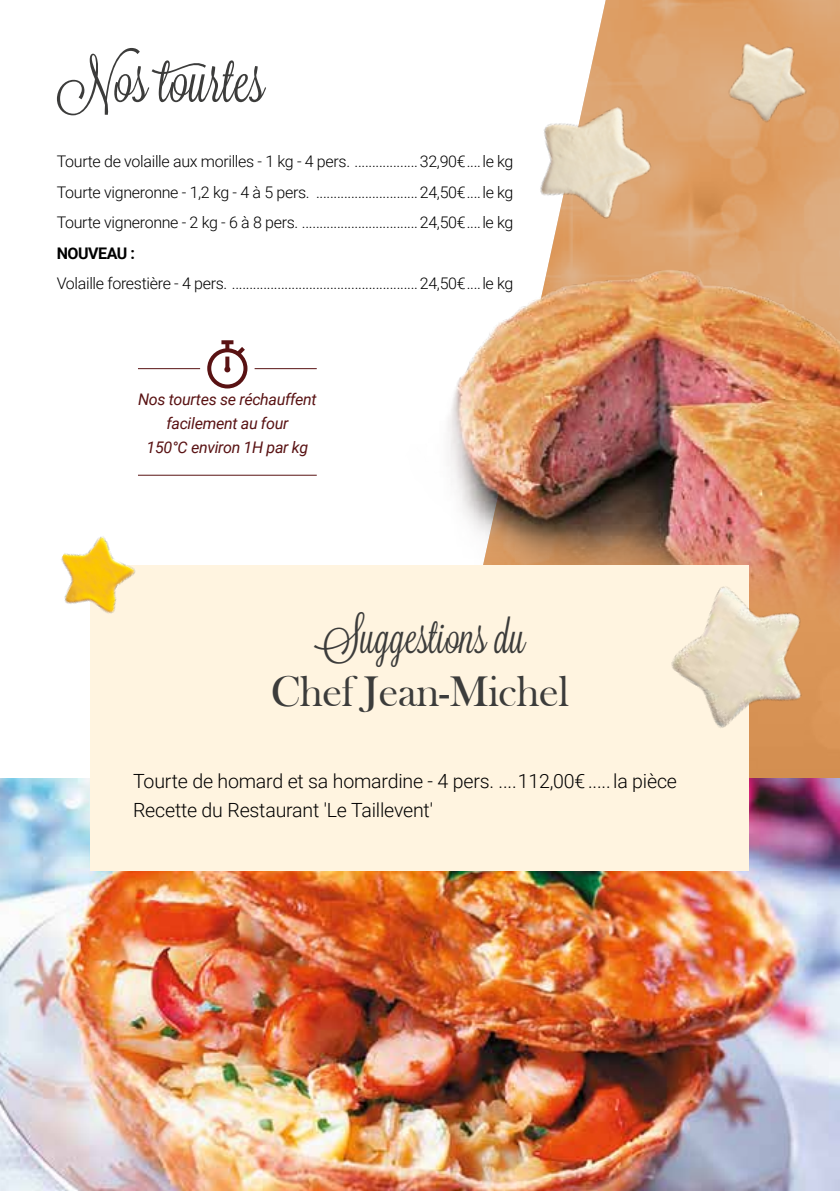
<style>
.page{position:relative;width:840px;height:1191px;background:#fff}
.page>*{position:absolute;margin:0;border:0;box-sizing:border-box;transform-origin:0 0}
.t1{font:60px "Lavanderia";color:#3c3c3b}
.t2{font:46.4px "Lavanderia";color:#3c3c3b}
.t3{font:44px "Bask Old Face";letter-spacing:-.01em;color:#3c3c3b}
.t4{font:300 19.6px/29.4px "Roboto";letter-spacing:-.01em;color:#000}
.t5{font:300 16px/30.6px "Roboto";letter-spacing:-.02em;color:#000;text-align:justify}
.t6{font:italic 16px/24px "Roboto";letter-spacing:-.02em;color:#591213;text-align:center}
.t7{font:700 16px "Roboto";letter-spacing:-.03em;color:#000}
</style>
<div class="page">
<img style="left:586px;top:0;width:253px;height:778px">
<img style="left:448px;top:202px;width:391px;height:363px">
<img style="left:0;top:778px;width:839px;height:413px">
<div style="left:91px;top:565px;width:657px;height:305px;background:#fff4e0"></div>
<img style="left:61px;top:536px;width:75px;height:93px">
<svg style="left:207px;top:340px;width:40px;height:48px"></svg>
<hr style="left:138px;top:368px;width:62px;height:1px;background:#591213">
<hr style="left:138px;top:475px;width:178px;height:1px;background:#591213">
<hr style="left:254px;top:368px;width:62px;height:1px;background:#591213">
<img style="left:641px;top:563px;width:198px;height:202px">
<img style="left:509px;top:88px;width:158px;height:156px">
<img style="left:718px;top:32px;width:99px;height:102px">
<h1 class="t1" style="left:57px;top:46px;width:210px">Nos tourtes</h1>
<p class="t5" style="left:57px;top:145px;width:458px">Tourte de volaille aux morilles - 1 kg - 4 pers. ..................32,90€....le kg Tourte vigneronne - 1,2 kg - 4 à 5 pers. .............................24,50€....le kg Tourte vigneronne - 2 kg - 6 à 8 pers. .................................24,50€....le kg</p>
<p class="t7" style="left:57px;top:242px;width:80px">NOUVEAU :</p>
<p class="t5" style="left:57px;top:268px;width:458px">Volaille forestière - 4 pers. .....................................................24,50€....le kg</p>
<p class="t6" style="left:138px;top:387px;width:180px">Nos tourtes se réchauffent facilement au four<br>150°C environ 1H par kg</p>
<h2 class="t2" style="left:314px;top:610px;width:213px">Suggestions du</h2>
<h3 class="t3" style="left:270px;top:667px;width:300px">Chef Jean-Michel</h3>
<p class="t4" style="left:133px;top:765px;width:545px">Tourte de homard et sa homardine - 4 pers. ....112,00€ ..... la pièce<br>Recette du Restaurant 'Le Taillevent'</p>
</div>
